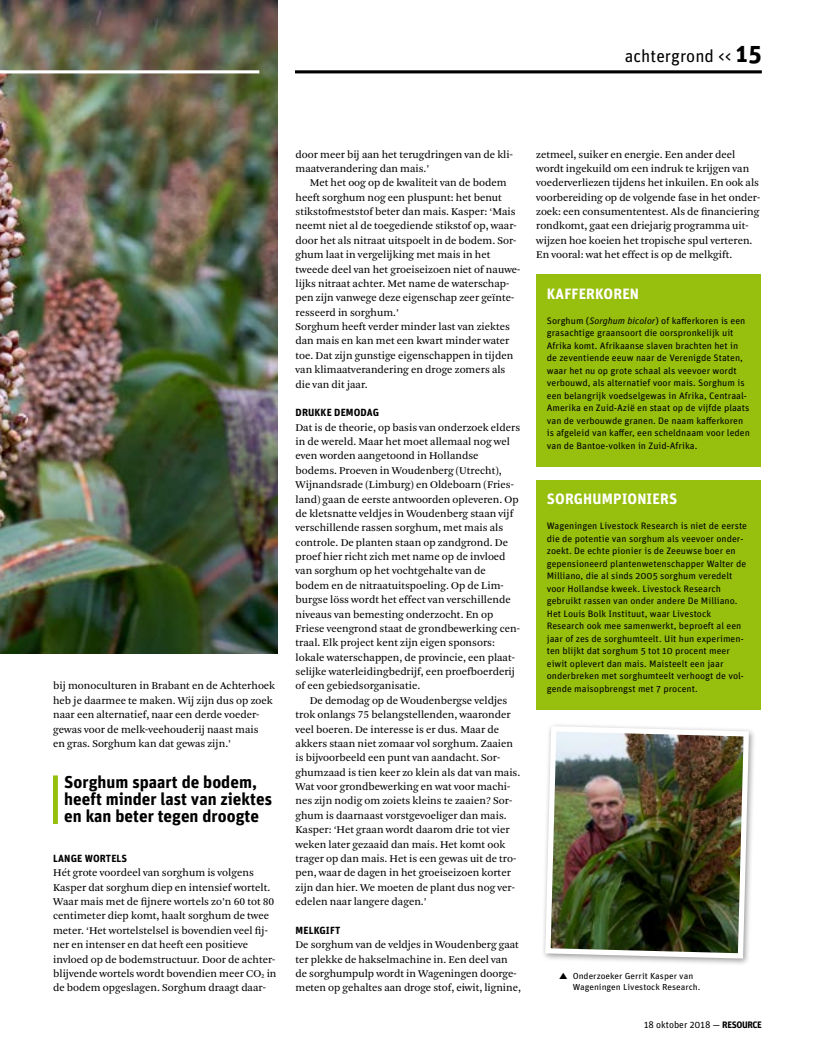
<style>
.page{position:relative;width:815px;height:1063px;background:#fff}
.page>*{position:absolute;margin:0;border:0;box-sizing:border-box;transform-origin:0 0}
.t1{font:17.5px "Unit OT";color:#000}
.t2{font:700 17.25px/17.2px "Unit OT";color:#000}
.t3{font:700 15px "Unit OT";letter-spacing:.01em;color:#fff}
.t4{font:10.88px/14.4px "Arnhem Blond";color:#000}
.t5{font:700 10.38px "Unit OT";letter-spacing:.01em;color:#000}
.t6{font:9.62px "Unit OT";color:#000}
.t7{font:9.38px/12.5px "Unit OT";color:#000;scale:1.05 1}
.t8{font:8.75px/11.2px "Unit OT";color:#000;scale:1.07 1}
.s1{font-weight:700;font-size:25px}
.s2{font-style:italic}
.s3{font-size:9.38px}
.s4{font-weight:700;font-size:9.38px}
</style>
<div class="page">
<img style="left:0;top:0;width:278px;height:654px">
<hr style="left:295px;top:70px;width:467px;height:3px;background:#000">
<hr style="left:0;top:70px;width:259px;height:3px;background:#fff">
<div style="left:53px;top:775px;width:5px;height:49px;background:#97bf0d"></div>
<div style="left:536px;top:274px;width:225px;height:192px;background:#97bf0d"></div>
<div style="left:536px;top:480px;width:225px;height:229px;background:#97bf0d"></div>
<div style="left:541px;top:722px;width:215px;height:244px;background:#000;opacity:.4"></div>
<img style="left:543px;top:723px;width:209px;height:238px">
<h1 class="t1" style="left:625px;top:46px;width:138px">achtergrond &lt;&lt; <span class="s1">15</span></h1>
<p class="t4" style="left:53px;top:679px;width:224px">bij monoculturen in Brabant en de Achterhoek heb je daarmee te maken. Wij zijn dus op zoek naar een alternatief, naar een derde voeder&shy;gewas voor de melk-veehouderij naast mais<br>en gras. Sorghum kan dat gewas zijn.’</p>
<h2 class="t2" style="left:64px;top:773px;width:209px">Sorghum spaart de bodem, heeft minder last van ziektes en kan beter tegen droogte</h2>
<p class="t5" style="left:53px;top:852px;width:76px">LANGE WORTELS</p>
<p class="t4" style="left:53px;top:866px;width:225px">Hét grote voordeel van sorghum is volgens Kasper dat sorghum diep en intensief wortelt.<br>Waar mais met de fijnere wortels zo’n 60 tot 80 centimeter diep komt, haalt sorghum de twee meter. ‘Het wortelstelsel is bovendien veel fij&shy;ner en intenser en dat heeft een positieve invloed op de bodemstructuur. Door de achter&shy;blijvende wortels wordt bovendien meer CO<sub>2</sub> in de bodem opgeslagen. Sorghum draagt daar-</p>
<p class="t4" style="left:296px;top:147px;width:219px">door meer bij aan het terugdringen van de kli&shy;maatverandering dan mais.’</p>
<p class="t4" style="left:296px;top:176px;width:226px;text-indent:14px">Met het oog op de kwaliteit van de bodem heeft sorghum nog een pluspunt: het benut stikstofmeststof beter dan mais. Kasper: ‘Mais neemt niet al de toegediende stikstof op, waar&shy;door het als nitraat uitspoelt in de bodem. Sor&shy;ghum laat in vergelijking met mais in het tweede deel van het groeiseizoen niet of nauwe&shy;lijks nitraat achter. Met name de waterschap&shy;pen zijn vanwege deze eigenschap zeer geïnte&shy;resseerd in sorghum.’<br>Sorghum heeft verder minder last van ziektes dan mais en kan met een kwart minder water toe. Dat zijn gunstige eigenschappen in tijden van klimaatverandering en droge zomers als die van dit jaar.</p>
<p class="t5" style="left:296px;top:406px;width:85px">DRUKKE DEMODAG</p>
<p class="t4" style="left:296px;top:420px;width:226px">Dat is de theorie, op basis van onderzoek elders in de wereld. Maar het moet allemaal nog wel even worden aangetoond in Hollandse bodems. Proeven in Woudenberg (Utrecht), Wijnandsrade (Limburg) en Oldeboarn (Fries&shy;land) gaan de eerste antwoorden opleveren. Op de kletsnatte veldjes in Woudenberg staan vijf verschillende rassen sorghum, met mais als controle. De planten staan op zandgrond. De proef hier richt zich met name op de invloed van sorghum op het vochtgehalte van de bodem en de nitraatuitspoeling. Op de Lim&shy;burgse löss wordt het effect van verschillende niveaus van bemesting onderzocht. En op Friese veengrond staat de grondbewerking cen&shy;traal. Elk project kent zijn eigen sponsors: lokale waterschappen, de provincie, een plaat&shy;selijke waterleidingbedrijf, een proefboerderij of een gebiedsorganisatie.</p>
<p class="t4" style="left:296px;top:693px;width:226px;text-indent:14px">De demodag op de Woudenbergse veldjes trok onlangs 75 belangstellenden, waaronder veel boeren. De interesse is er dus. Maar de akkers staan niet zomaar vol sorghum. Zaaien is bijvoorbeeld een punt van aandacht. Sor&shy;ghumzaad is tien keer zo klein als dat van mais.<br>Wat voor grondbewerking en wat voor machi&shy;nes zijn nodig om zoiets kleins te zaaien? Sor&shy;ghum is daarnaast vorstgevoeliger dan mais.<br>Kasper: ‘Het graan wordt daarom drie tot vier weken later gezaaid dan mais. Het komt ook trager op dan mais. Het is een gewas uit de tro&shy;pen, waar de dagen in het groeiseizoen korter zijn dan hier. We moeten de plant dus nog ver&shy;edelen naar langere dagen.’</p>
<p class="t5" style="left:296px;top:924px;width:46px">MELKGIFT</p>
<p class="t4" style="left:296px;top:938px;width:227px">De sorghum van de veldjes in Woudenberg gaat ter plekke de hakselmachine in. Een deel van de sorghumpulp wordt in Wageningen doorge&shy;meten op gehaltes aan droge stof, eiwit, lignine,</p>
<p class="t4" style="left:536px;top:147px;width:225px">zetmeel, suiker en energie. Een ander deel wordt ingekuild om een indruk te krijgen van voederverliezen tijdens het inkuilen. En ook als voorbereiding op de volgende fase in het onder&shy;zoek: een consumententest. Als de financiering rondkomt, gaat een driejarig programma uit&shy;wijzen hoe koeien het tropische spul verteren.<br>En vooral: wat het effect is op de melkgift.</p>
<h3 class="t3" style="left:547px;top:284px;width:94px">KAFFERKOREN</h3>
<p class="t7" style="left:547px;top:314px;width:195px">Sorghum (<span class="s2">Sorghum bicolor</span>) of kafferkoren is een grasachtige graansoort die oorspronkelijk uit Afrika komt. Afrikaanse slaven brachten het in de zeventiende eeuw naar de Verenigde Staten, waar het nu op grote schaal als veevoer wordt verbouwd, als alternatief voor mais. Sorghum is een belangrijk voedselgewas in Afrika, Centraal-Amerika en Zuid-Azië en staat op de vijfde plaats van de verbouwde granen. De naam kafferkoren is afgeleid van kaffer, een scheldnaam voor leden van de Bantoe-volken in Zuid-Afrika.</p>
<h3 class="t3" style="left:547px;top:490px;width:132px">SORGHUMPIONIERS</h3>
<p class="t7" style="left:547px;top:520px;width:192px">Wageningen Livestock Research is niet de eerste die de potentie van sorghum als veevoer onder&shy;zoekt. De echte pionier is de Zeeuwse boer en gepensioneerd plantenwetenschapper Walter de Milliano, die al sinds 2005 sorghum veredelt voor Hollandse kweek. Livestock Research gebruikt rassen van onder andere De Milliano.<br>Het Louis Bolk Instituut, waar Livestock Research ook mee samenwerkt, beproeft al een jaar of zes de sorghumteelt. Uit hun experimen&shy;ten blijkt dat sorghum 5 tot 10 procent meer eiwit oplevert dan mais. Maisteelt een jaar onderbreken met sorghumteelt verhoogt de vol&shy;gende maisopbrengst met 7 procent.</p>
<p class="t8" style="left:573px;top:970px;width:121px">Onderzoeker Gerrit Kasper van<br>Wageningen Livestock Research.</p>
<p class="t6" style="left:644px;top:1019px;width:119px">18 oktober 2018 <span class="s3">—</span> <span class="s4">RESOURCE</span></p>
</div>
